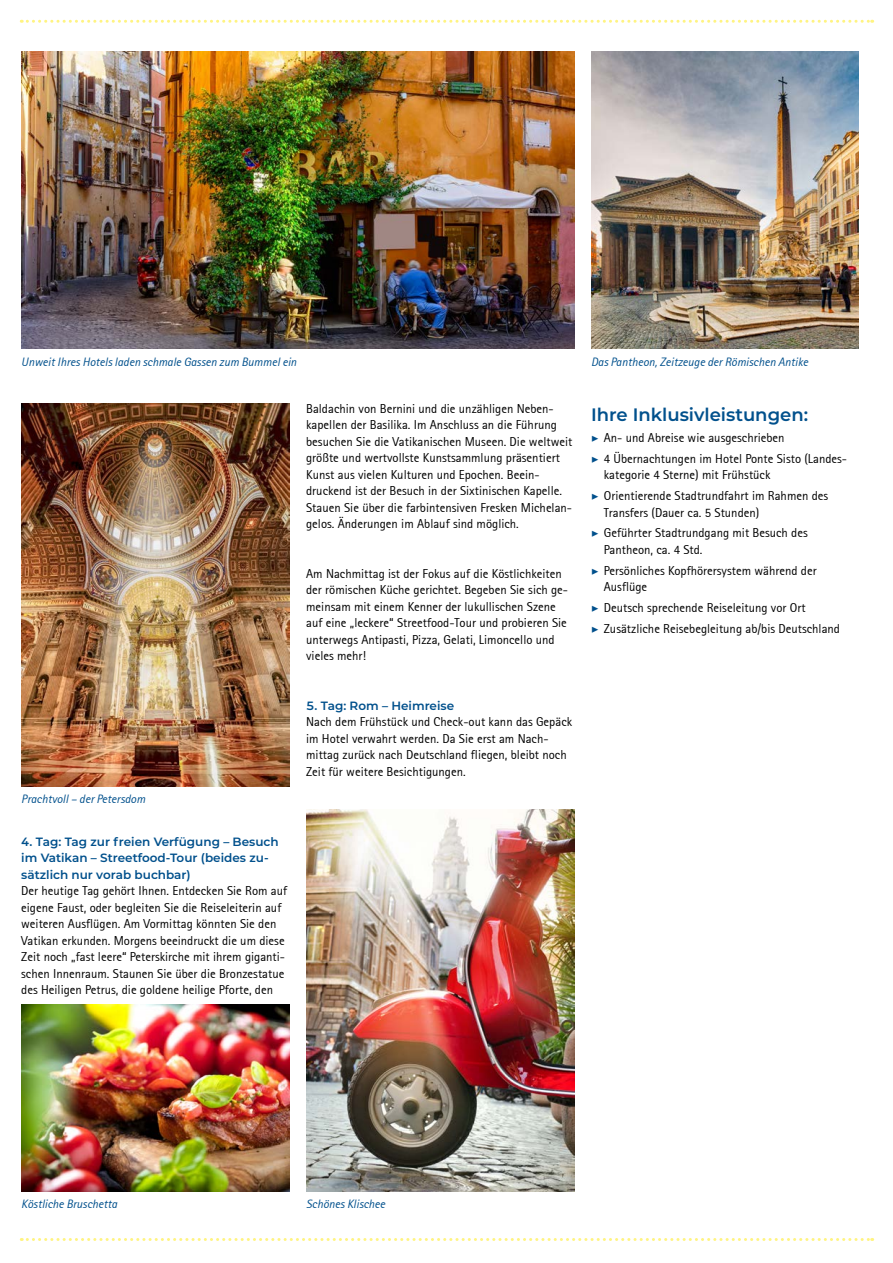
<style>
.page{position:relative;width:893px;height:1263px;background:#fff}
.page>*{position:absolute;margin:0;border:0;box-sizing:border-box;transform-origin:0 0}
.t1{font:600 18px "Montserrat";color:#00508c}
.t2{font:12.75px/16.5px "Rotis Sans Serif";color:#000}
.t3{font:italic 12px "Rotis Sans Serif";color:#00508c}
.t4{font:600 12px/16.5px "Montserrat";color:#00508c}
.s1{font-family:"Minion Pro";font-weight:700;font-style:italic;color:#00508c}
</style>
<div class="page">
<svg style="left:21px;top:20px;width:852px;height:3px"></svg>
<svg style="left:21px;top:1238px;width:852px;height:3px"></svg>
<img style="left:21px;top:51px;width:553px;height:298px">
<img style="left:306px;top:809px;width:268px;height:383px">
<img style="left:21px;top:404px;width:268px;height:383px">
<img style="left:21px;top:1005px;width:268px;height:187px">
<img style="left:591px;top:51px;width:268px;height:298px">
<p class="t3" style="left:21px;top:354px;width:277px">Unweit Ihres Hotels laden schmale Gassen zum Bummel ein</p>
<p class="t2" style="left:306px;top:400px;width:268px">Baldachin von Bernini und die unzähligen Neben&shy;kapellen der Basilika. Im Anschluss an die Führung besuchen Sie die Vatikanischen Museen. Die weltweit größte und wertvollste Kunstsammlung präsentiert Kunst aus vielen Kulturen und Epochen. Beein&shy;druckend ist der Besuch in der Sixtinischen Kapelle.<br>Stauen Sie über die farbintensiven Fresken Michelan&shy;gelos. Änderungen im Ablauf sind möglich.</p>
<p class="t2" style="left:306px;top:565px;width:263px">Am Nachmittag ist der Fokus auf die Köstlichkeiten der römischen Küche gerichtet. Begeben Sie sich ge&shy;meinsam mit einem Kenner der lukullischen Szene auf eine „leckere“ Streetfood-Tour und probieren Sie unterwegs Antipasti, Pizza, Gelati, Limoncello und vieles mehr!</p>
<p class="t3" style="left:21px;top:791px;width:125px">Prachtvoll – der Petersdom</p>
<p class="t4" style="left:21px;top:833px;width:259px">4. Tag: Tag zur freien Verfügung – Besuch im Vatikan – Streetfood-Tour (beides zu&shy;sätzlich nur vorab buchbar)</p>
<p class="t2" style="left:21px;top:883px;width:267px">Der heutige Tag gehört Ihnen. Entdecken Sie Rom auf eigene Faust, oder begleiten Sie die Reiseleiterin auf weiteren Ausflügen. Am Vormittag könnten Sie den Vatikan erkunden. Morgens beeindruckt die um diese Zeit noch „fast leere“ Peterskirche mit ihrem giganti&shy;schen Innenraum. Staunen Sie über die Bronzestatue des Heiligen Petrus, die goldene heilige Pforte, den</p>
<p class="t4" style="left:306px;top:697px;width:149px">5. Tag: Rom – Heimreise</p>
<p class="t2" style="left:306px;top:714px;width:268px">Nach dem Frühstück und Check-out kann das Gepäck im Hotel verwahrt werden. Da Sie erst am Nach&shy;mittag zurück nach Deutschland fliegen, bleibt noch Zeit für weitere Besichtigungen.</p>
<p class="t3" style="left:591px;top:354px;width:219px">Das Pantheon, Zeitzeuge der Römischen Antike</p>
<h1 class="t1" style="left:591px;top:402px;width:219px">Ihre Inklusivleistungen:</h1>
<p class="t2" style="left:591px;top:427px;width:258px;line-height:20.7px"><span class="s1">▶</span> An- und Abreise wie ausgeschrieben<br><span class="s1">▶</span> 4 Übernachtungen im Hotel Ponte Sisto (Landes-</p>
<p class="t2" style="left:591px;top:465px;width:239px;line-height:20.7px;text-indent:13px">kategorie 4 Sterne) mit Frühstück<br><span class="s1">▶</span> Orientierende Stadtrundfahrt im Rahmen des</p>
<p class="t2" style="left:591px;top:502px;width:218px;line-height:20.7px;text-indent:13px">Transfers (Dauer ca. 5 Stunden)<br><span class="s1">▶</span> Geführter Stadtrundgang mit Besuch des</p>
<p class="t2" style="left:591px;top:539px;width:227px;line-height:20.7px;text-indent:13px">Pantheon, ca. 4 Std.<br><span class="s1">▶</span> Persönliches Kopfhörersystem während der</p>
<p class="t2" style="left:591px;top:576px;width:250px;line-height:20.7px;text-indent:13px">Ausflüge<br><span class="s1">▶</span> Deutsch sprechende Reiseleitung vor Ort<br><span class="s1">▶</span> Zusätzliche Reisebegleitung ab/bis Deutschland</p>
<p class="t3" style="left:21px;top:1196px;width:97px">Köstliche Bruschetta</p>
<p class="t3" style="left:306px;top:1196px;width:81px">Schönes Klischee</p>
</div>
